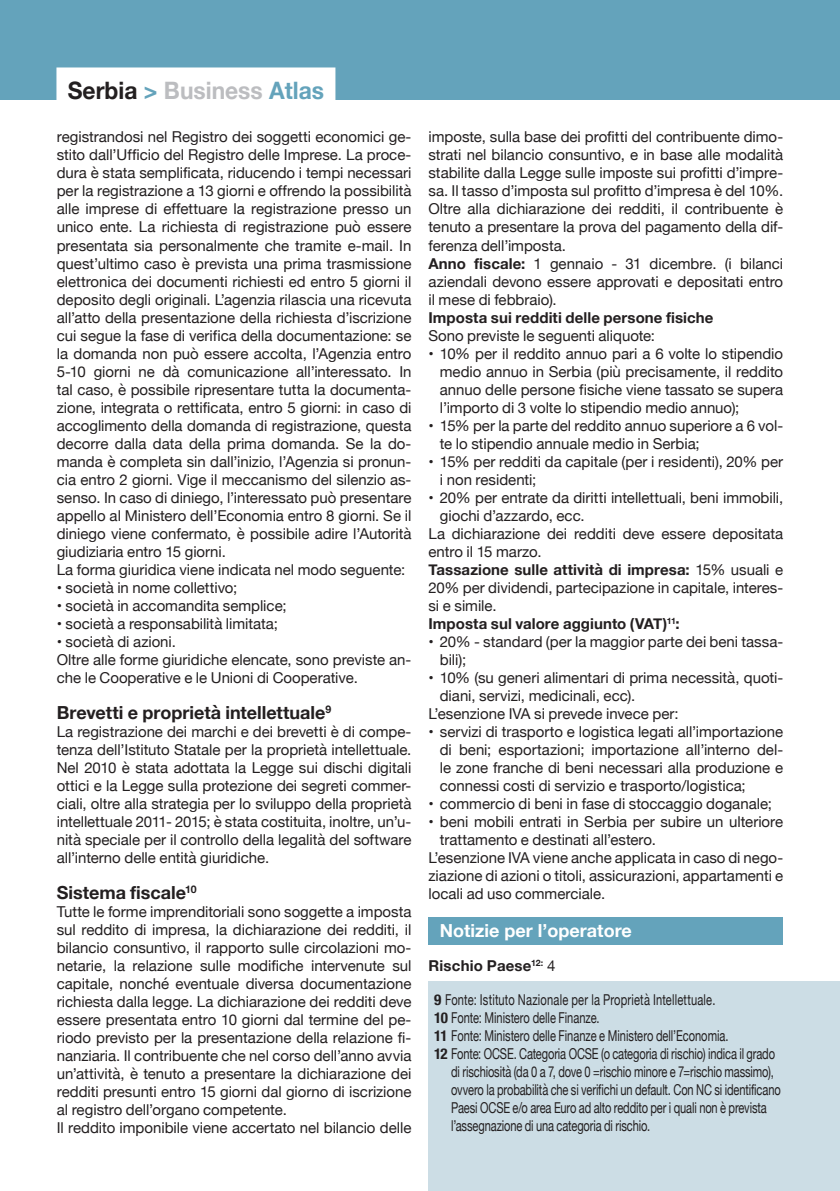
<style>
.page{position:relative;width:840px;height:1191px;background:#fff}
.page>*{position:absolute;margin:0;border:0;box-sizing:border-box;transform-origin:0 0}
.t1{font:700 24px "Helvetica Neue";color:#bcbdc0;scale:.95 1}
.t2{font:700 18px "Helvetica Neue";color:#231f20}
.t3{font:700 18px "Helvetica Neue";color:#fff}
.t4{font:15px/18px "Helvetica Neue";letter-spacing:-.005em;color:#231f20;text-align:justify}
.t5{font:15px/18px "Helvetica Neue";letter-spacing:-.005em;color:#231f20;scale:.74 1}
.t6{font:700 15px "Helvetica Neue";letter-spacing:.005em;color:#231f20}
.t7{font:15px "Helvetica Neue";letter-spacing:.02em;color:#231f20;scale:.74 1}
.s1{color:#231f20}
.s2{color:#64a3bb}
.s3{font-weight:700}
.s4{font-weight:400}
.s5{font-weight:700;font-stretch:condensed}
</style>
<div class="page">
<div style="left:0;top:0;width:839px;height:99px;background:#64a3bb"></div>
<div style="left:428px;top:917px;width:354px;height:27px;background:#64a3bb"></div>
<div style="left:428px;top:981px;width:411px;height:210px;background:#ccdde5"></div>
<div style="left:56px;top:67px;width:279px;height:36px;background:#fff"></div>
<p class="t1" style="left:68px;top:72px;width:271px"><span class="s1">Serbia</span> <span class="s2">&gt;</span> Business <span class="s2">Atlas</span></p>
<p class="t4" style="left:57px;top:129px;width:356px">registrandosi nel Registro dei soggetti economici ge&shy;stito dall’Ufficio del Registro delle Imprese. La proce&shy;dura è stata semplificata, riducendo i tempi necessari per la registrazione a 13 giorni e offrendo la possibilità alle imprese di effettuare la registrazione presso un unico ente. La richiesta di registrazione può essere presentata sia personalmente che tramite e-mail. In quest’ultimo caso è prevista una prima trasmissione elettronica dei documenti richiesti ed entro 5 giorni il deposito degli originali. L’agenzia rilascia una ricevuta all’atto della presentazione della richiesta d’iscrizione cui segue la fase di verifica della documentazione: se la domanda non può essere accolta, l’Agenzia entro 5-10 giorni ne dà comunicazione all’interessato. In tal caso, è possibile ripresentare tutta la documenta&shy;zione, integrata o rettificata, entro 5 giorni: in caso di accoglimento della domanda di registrazione, questa decorre dalla data della prima domanda. Se la do&shy;manda è completa sin dall’inizio, l’Agenzia si pronun&shy;cia entro 2 giorni. Vige il meccanismo del silenzio as&shy;senso. In caso di diniego, l’interessato può presentare appello al Ministero dell’Economia entro 8 giorni. Se il diniego viene confermato, è possibile adire l’Autorità giudiziaria entro 15 giorni.</p>
<p class="t4" style="left:57px;top:561px;width:350px">La forma giuridica viene indicata nel modo seguente:</p>
<p class="t4" style="left:57px;top:579px;width:182px">• società in nome collettivo;</p>
<p class="t4" style="left:57px;top:597px;width:231px">• società in accomandita semplice;</p>
<p class="t4" style="left:57px;top:615px;width:222px">• società a responsabilità limitata;</p>
<p class="t4" style="left:57px;top:633px;width:120px">• società di azioni.</p>
<p class="t4" style="left:57px;top:651px;width:356px">Oltre alle forme giuridiche elencate, sono previste an&shy;che le Cooperative e le Unioni di Cooperative.</p>
<p class="t2" style="left:57px;top:698px;width:276px">Brevetti e proprietà intellettuale<sup>9</sup></p>
<p class="t4" style="left:57px;top:723px;width:356px">La registrazione dei marchi e dei brevetti è di compe&shy;tenza dell’Istituto Statale per la proprietà intellettuale.<br>Nel 2010 è stata adottata la Legge sui dischi digitali ottici e la Legge sulla protezione dei segreti commer&shy;ciali, oltre alla strategia per lo sviluppo della proprietà intellettuale 2011- 2015; è stata costituita, inoltre, un’u&shy;nità speciale per il controllo della legalità del software all’interno delle entità giuridiche.</p>
<p class="t2" style="left:57px;top:878px;width:141px">Sistema fiscale<sup>10</sup></p>
<p class="t4" style="left:57px;top:903px;width:356px">Tutte le forme imprenditoriali sono soggette a imposta sul reddito di impresa, la dichiarazione dei redditi, il bilancio consuntivo, il rapporto sulle circolazioni mo&shy;netarie, la relazione sulle modifiche intervenute sul capitale, nonché eventuale diversa documentazione richiesta dalla legge. La dichiarazione dei redditi deve essere presentata entro 10 giorni dal termine del pe&shy;riodo previsto per la presentazione della relazione fi&shy;nanziaria. Il contribuente che nel corso dell’anno avvia un’attività, è tenuto a presentare la dichiarazione dei redditi presunti entro 15 giorni dal giorno di iscrizione al registro dell’organo competente.</p>
<p class="t4" style="left:57px;top:1119px;width:356px">Il reddito imponibile viene accertato nel bilancio delle</p>
<p class="t4" style="left:428px;top:129px;width:356px">imposte, sulla base dei profitti del contribuente dimo&shy;strati nel bilancio consuntivo, e in base alle modalità stabilite dalla Legge sulle imposte sui profitti d’impre&shy;sa. Il tasso d’imposta sul profitto d’impresa è del 10%.<br>Oltre alla dichiarazione dei redditi, il contribuente è tenuto a presentare la prova del pagamento della dif&shy;ferenza dell’imposta.</p>
<p class="t4" style="left:428px;top:255px;width:356px"><span class="s3">Anno fiscale:</span> 1 gennaio - 31 dicembre. (i bilanci aziendali devono essere approvati e depositati entro il mese di febbraio).</p>
<p class="t6" style="left:428px;top:305px;width:286px">Imposta sui redditi delle persone fisiche</p>
<p class="t4" style="left:428px;top:327px;width:228px">Sono previste le seguenti aliquote:</p>
<p class="t4" style="left:439px;top:345px;width:344px;text-indent:-11px">• 10% per il reddito annuo pari a 6 volte lo stipendio medio annuo in Serbia (più precisamente, il reddito annuo delle persone fisiche viene tassato se supera l’importo di 3 volte lo stipendio medio annuo);</p>
<p class="t4" style="left:439px;top:417px;width:344px;text-indent:-11px">• 15% per la parte del reddito annuo superiore a 6 vol&shy;te lo stipendio annuale medio in Serbia;</p>
<p class="t4" style="left:439px;top:453px;width:344px;text-indent:-11px">• 15% per redditi da capitale (per i residenti), 20% per i non residenti;</p>
<p class="t4" style="left:439px;top:489px;width:344px;text-indent:-11px">• 20% per entrate da diritti intellettuali, beni immobili, giochi d’azzardo, ecc.</p>
<p class="t4" style="left:428px;top:525px;width:356px">La dichiarazione dei redditi deve essere depositata entro il 15 marzo.</p>
<p class="t4" style="left:428px;top:561px;width:356px"><span class="s3">Tassazione sulle attività di impresa:</span> 15% usuali e 20% per dividendi, partecipazione in capitale, interes&shy;si e simile.</p>
<p class="t6" style="left:428px;top:611px;width:253px">Imposta sul valore aggiunto (VAT)<sup>11</sup>:</p>
<p class="t4" style="left:439px;top:633px;width:344px;text-indent:-11px">• 20% - standard (per la maggior parte dei beni tassa&shy;bili);</p>
<p class="t4" style="left:439px;top:669px;width:344px;text-indent:-11px">• 10% (su generi alimentari di prima necessità, quoti&shy;diani, servizi, medicinali, ecc).</p>
<p class="t4" style="left:428px;top:705px;width:251px">L’esenzione IVA si prevede invece per:</p>
<p class="t4" style="left:439px;top:723px;width:345px;text-indent:-11px">• servizi di trasporto e logistica legati all’importazione di beni; esportazioni; importazione all’interno del&shy;le zone franche di beni necessari alla produzione e connessi costi di servizio e trasporto/logistica;</p>
<p class="t4" style="left:428px;top:795px;width:345px">• commercio di beni in fase di stoccaggio doganale;</p>
<p class="t4" style="left:439px;top:813px;width:344px;text-indent:-11px">• beni mobili entrati in Serbia per subire un ulteriore trattamento e destinati all’estero.</p>
<p class="t4" style="left:428px;top:849px;width:356px">L’esenzione IVA viene anche applicata in caso di nego&shy;ziazione di azioni o titoli, assicurazioni, appartamenti e locali ad uso commerciale.</p>
<p class="t3" style="left:439px;top:916px;width:193px">Notizie per l’operatore</p>
<p class="t6" style="left:428px;top:953px;width:129px">Rischio Paese<sup>12:</sup> <span class="s4">4</span></p>
<p class="t7" style="left:434px;top:989px;width:381px"><span class="s5">9</span> Fonte: Istituto Nazionale per la Proprietà Intellettuale.</p>
<p class="t5" style="left:434px;top:1010px;width:225px"><span class="s5">10</span> Fonte: Ministero delle Finanze.</p>
<p class="t5" style="left:434px;top:1028px;width:399px"><span class="s5">11</span> Fonte: Ministero delle Finanze e Ministero dell’Economia.</p>
<p class="t5" style="left:451px;top:1046px;width:446px;text-indent:-17px"><span class="s5">12</span> Fonte: OCSE. Categoria OCSE (o categoria di rischio) indica il grado di rischiosità (da 0 a 7, dove 0 =rischio minore e 7=rischio massimo), ovvero la probabilità che si verifichi un default. Con NC si identificano Paesi OCSE e/o area Euro ad alto reddito per i quali non è prevista l’assegnazione di una categoria di rischio.</p>
</div>
